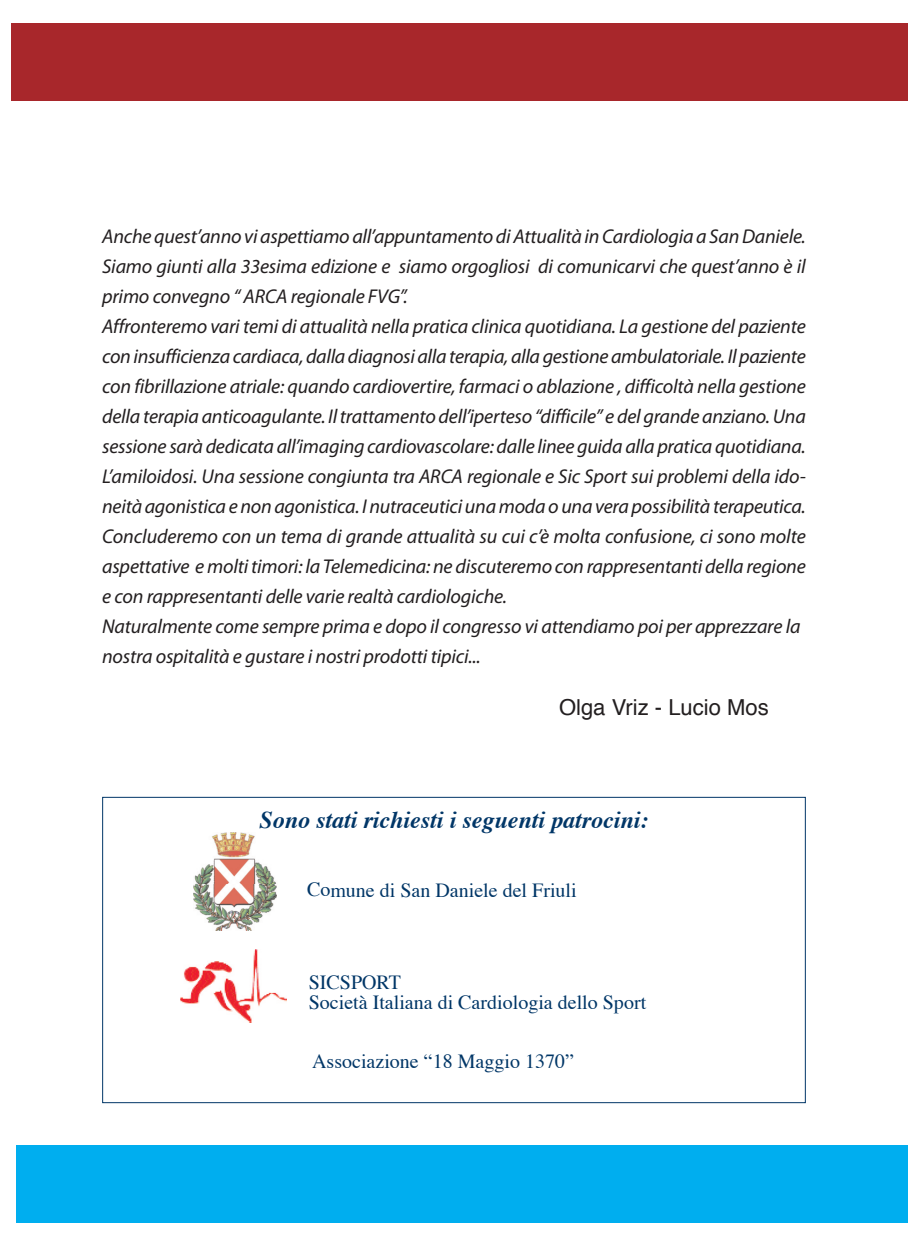
<style>
.page{position:relative;width:908px;height:1248px;background:#fff}
.page>*{position:absolute;margin:0;border:0;box-sizing:border-box;transform-origin:0 0}
.t1{font:italic 700 24px "Times";color:#003667}
.t2{font:22px "Helvetica";color:#231f20}
.t3{font:italic 20px/30px "Myriad Pro";letter-spacing:-.01em;color:#231f20}
.t4{font:20px/20.2px "Times";color:#003667}
</style>
<div class="page">
<div style="left:11px;top:23px;width:896px;height:77px;background:#a8272b"></div>
<div style="left:16px;top:1145px;width:891px;height:77px;background:#00aeef"></div>
<img style="left:180px;top:949px;width:106px;height:73px">
<img style="left:193px;top:832px;width:84px;height:98px">
<p class="t3" style="left:102px;top:222px;width:705px">Anche quest’anno vi aspettiamo all’appuntamento diAttualità inCardiologia a SanDaniele.<br>Siamo giunti alla 33esima edizione e siamo orgogliosi di comunicarvi che quest’anno è il primo convegno “ ARCA regionale FVG”.<br>Affronteremo vari temi di attualità nella pratica clinica quotidiana. La gestione del paziente coninsufficienzacardiaca,dalladiagnosiallaterapia,allagestioneambulatoriale. Ilpaziente con fibrillazione atriale: quando cardiovertire, farmaci o ablazione , difficoltà nella gestione della terapia anticoagulante. Iltrattamento dell’iperteso “difficile” e del grande anziano.Una sessione sarà dedicata all’imaging cardiovascolare: dalle linee guida alla pratica quotidiana.<br>L’amiloidosi. Una sessione congiunta tra ARCA regionale e Sic Sport sui problemi della ido&shy;neità agonistica enonagonistica. Inutraceutici unamoda o una vera possibilità terapeutica.<br>Concluderemo con un tema di grande attualità su cui c’è molta confusione, ci sono molte aspettative e moltitimori: la Telemedicina: ne discuteremo con rappresentanti della regione e con rappresentanti delle varie realtà cardiologiche.<br>Naturalmente come sempre prima e dopo il congresso vi attendiamo poi per apprezzare la nostra ospitalità e gustare i nostri prodotti tipici...</p>
<p class="t2" style="left:558px;top:697px;width:211px">Olga Vriz - Lucio Mos</p>
<p class="t1" style="left:259px;top:809px;width:390px">Sono stati richiesti i seguenti patrocini:</p>
<p class="t4" style="left:307px;top:881px;width:271px">Comune di San Daniele del Friuli</p>
<p class="t4" style="left:308px;top:973px;width:339px">SICSPORT<br>Società Italiana di Cardiologia dello Sport</p>
<p class="t4" style="left:312px;top:1052px;width:263px">Associazione “18 Maggio 1370”</p>
</div>
